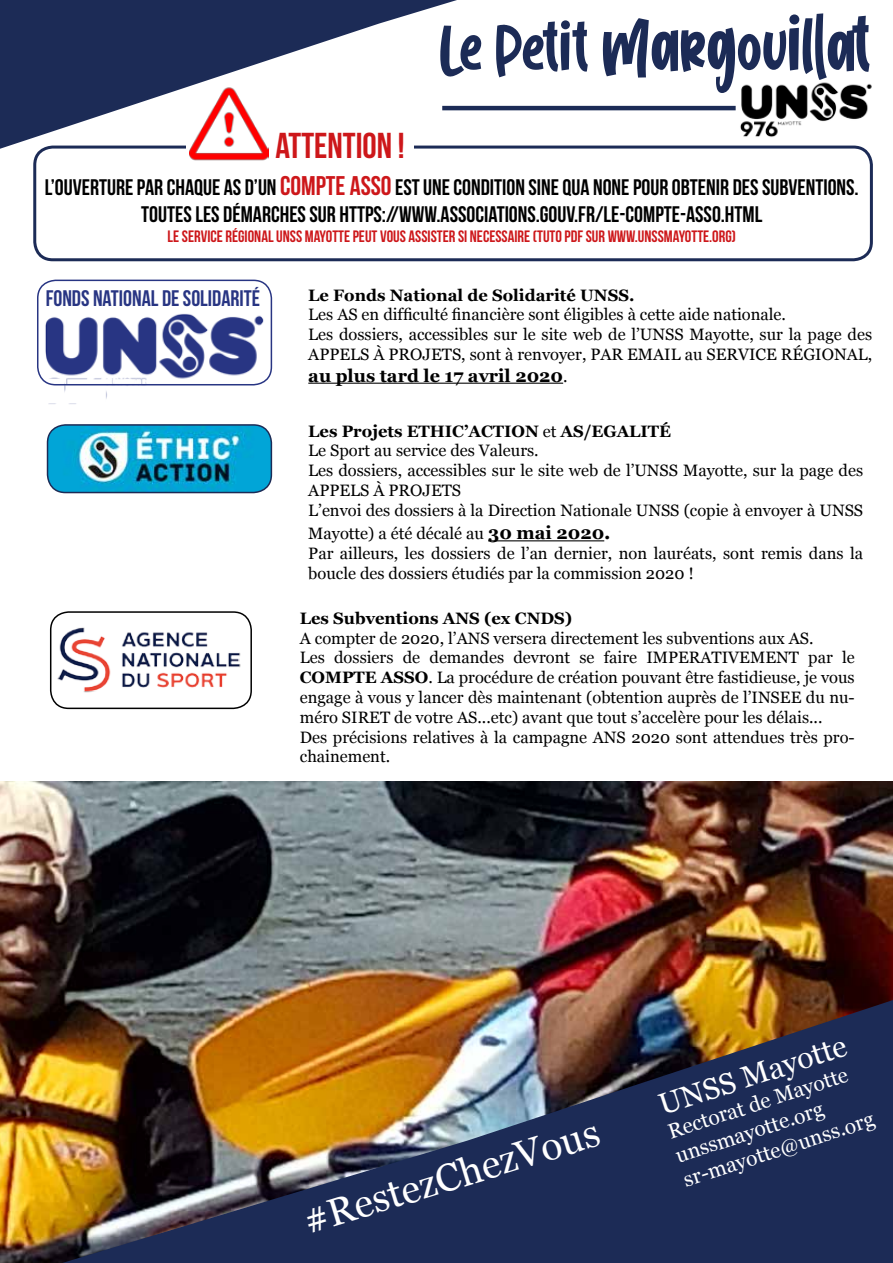
<style>
.page{position:relative;width:893px;height:1263px;background:#fff}
.page>*{position:absolute;margin:0;border:0;box-sizing:border-box;transform-origin:0 0}
.t1{font:70.5px "Jungle Land";color:#1c2b56}
.t2{font:39px "Georgia";color:#fff}
.t3{font:36px "Bebas Neue";color:#cd171a}
.t4{font:30px "Georgia";color:#fff}
.t5{font:22.5px/27px "Bebas Neue";color:#000;text-align:center}
.t6{font:22.5px "Bebas Neue";color:#283583}
.t7{font:21px/25.2px "Georgia";color:#fff}
.t8{font:700 18px "Georgia";color:#000}
.t9{font:16.5px/19.8px "Georgia";color:#000}
.t10{font:16.5px "Bebas Neue";color:#cd171a}
.t11{font:700 16.5px "Georgia";color:#000}
.s1{font-size:63px}
.s2{font-size:27px;color:#cd171a}
.s3{font-weight:400;font-size:16.5px}
.s4{font-weight:700}
.s5{font-weight:700;font-size:18px}
.s6{font-weight:700;font-size:19.5px}
</style>
<div class="page">
<img style="left:0;top:781px;width:893px;height:482px">
<svg style="left:0;top:0;width:457px;height:149px;fill:#1c2b56"></svg>
<img style="left:62px;top:1000px;width:831px;height:263px">
<img style="left:730px;top:82px;width:142px;height:64px">
<hr style="left:442px;top:106px;width:294px;height:4px;background:#1c2b56">
<img style="left:37px;top:313px;width:235px;height:91px">
<div style="left:37px;top:280px;width:235px;height:105px;border:2px solid #283583;border-radius:18px"></div>
<hr style="left:308px;top:383px;width:255px;height:1px;background:#000">
<div style="left:33px;top:146px;width:840px;height:115px;border:3px solid #1c2b56;border-radius:18px"></div>
<div style="left:186px;top:143px;width:227px;height:8px;background:#fff"></div>
<img style="left:190px;top:84px;width:79px;height:77px">
<img style="left:48px;top:425px;width:223px;height:67px">
<div style="left:47px;top:424px;width:225px;height:69px;border:2px solid #1c2b56;border-radius:18px"></div>
<hr style="left:488px;top:540px;width:116px;height:1px;background:#000">
<img style="left:52px;top:617px;width:194px;height:83px">
<div style="left:50px;top:611px;width:202px;height:98px;border:2px solid #000;border-radius:18px"></div>
<h3 class="t3" style="left:275px;top:126px;width:131px">ATTENTION !</h3>
<h1 class="t1" style="left:439px;top:6px;width:433px"><span class="s1">Le Petit</span> Margouillat</h1>
<h3 class="t5" style="left:45px;top:174px;width:815px">L’OUVERTURE PAR CHAQUE AS D’UN <span class="s2">COMPTE ASSO</span> EST UNE CONDITION SINE QUA NONE POUR OBTENIR DES SUBVENTIONS.<br>TOUTES LES DÉMARCHES SUR HTTPS://WWW.ASSOCIATIONS.GOUV.FR/LE-COMPTE-ASSO.HTML</h3>
<p class="t10" style="left:168px;top:227px;width:570px">LE SERVICE RÉGIONAL UNSS MAYOTTE PEUT VOUS ASSISTER SI NECESSAIRE (TUTO PDF SUR WWW.UNSSMAYOTTE.ORG)</p>
<h3 class="t6" style="left:46px;top:286px;width:216px">FONDS NATIONAL DE SOLIDARITÉ</h3>
<p class="t11" style="left:308px;top:286px;width:328px">Le Fonds National de Solidarité UNSS.</p>
<p class="t9" style="left:308px;top:305px;width:565px">Les AS en difficulté financière sont éligibles à cette aide nationale.<br>Les dossiers, accessibles sur le site web de l’UNSS Mayotte, sur la page des<br>APPELS À PROJETS, sont à renvoyer, PAR EMAIL au SERVICE RÉGIONAL,</p>
<p class="t8" style="left:308px;top:365px;width:261px">au plus tard le 17 avril 2020<span class="s3">.</span></p>
<p class="t9" style="left:308px;top:421px;width:556px"><span class="s4">Les Projets ETHIC’ACTION</span> et <span class="s4">AS/EGALITÉ<br></span>Le Sport au service des Valeurs.<br>Les dossiers, accessibles sur le site web de l’UNSS Mayotte, sur la page des APPELS À PROJETS<br>L’envoi des dossiers à la Direction Nationale UNSS (copie à envoyer à UNSS</p>
<p class="t9" style="left:308px;top:524px;width:556px">Mayotte) a été décalé au <span class="s5">30 mai 2020</span><span class="s6">.<br></span>Par ailleurs, les dossiers de l’an dernier, non lauréats, sont remis dans la boucle des dossiers étudiés par la commission 2020 !</p>
<p class="t11" style="left:300px;top:609px;width:274px">Les Subventions ANS (ex CNDS)</p>
<p class="t9" style="left:300px;top:628px;width:556px">A compter de 2020, l’ANS versera directement les subventions aux AS.<br>Les dossiers de demandes devront se faire IMPERATIVEMENT par le <span class="s4">COMPTE ASSO</span>. La procédure de création pouvant être fastidieuse, je vous engage à vous y lancer dès maintenant (obtention auprès de l’INSEE du nu&shy;méro SIRET de votre AS...etc) avant que tout s’accelère pour les délais...<br>Des précisions relatives à la campagne ANS 2020 sont attendues très pro&shy;chainement.</p>
<h2 class="t2" style="left:298px;top:1200px;width:309px;rotate:-17deg">#RestezChezVous</h2>
<h3 class="t4" style="left:654px;top:1089px;width:197px;rotate:-18deg">UNSS Mayotte</h3>
<p class="t7" style="left:665px;top:1120px;width:201px;rotate:-18deg">Rectorat de Mayotte unssmayotte.org sr-mayotte@unss.org</p>
</div>
